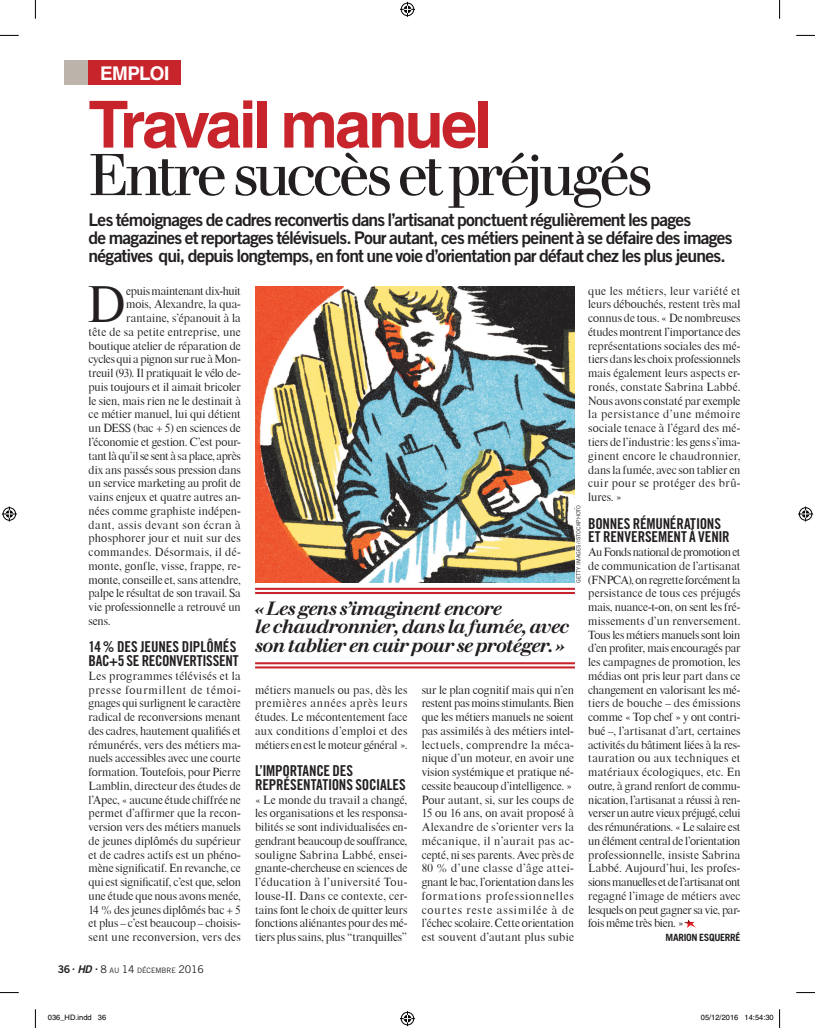
<style>
.page{position:relative;width:815px;height:1028px;background:#fff}
.page>*{position:absolute;margin:0;border:0;box-sizing:border-box;transform-origin:0 0}
.Titre_Emploi_1{font:700 65px "Helvetica";letter-spacing:-.05em;color:#c8242b}
.Titre_Emploi_1-2{font:57.5px "Walbaum";letter-spacing:-.075em;color:#231f20}
.Texte_Courant{font:48.75px "Times Eighteen Com";color:#231f20}
.t1{font:700 18.88px "Helvetica";letter-spacing:-.03em;color:#fff}
.Accroche{font:italic 700 18.75px/18.1px "Walbaum";letter-spacing:-.05em;color:#231f20}
.Chapo{font:17.5px/17.5px "Trade Gothic LT Std Bd 2";letter-spacing:-.045em;color:#231f20}
.Inter_Texte{font:15px/13.8px "Trade Gothic LT Std Bd Cn 20";letter-spacing:-.01em;color:#231f20}
.Texte_Courant-2{font:11.25px/13.8px "Times Eighteen Com";letter-spacing:-.01em;color:#231f20;text-align:justify}
.Texte_Courant-3{font:11.25px "Times Eighteen Com";letter-spacing:-.03em;color:#231f20}
.Texte_Courant-4{font:11.25px "Times Eighteen Com";letter-spacing:.015em;color:#231f20}
.Texte_Courant-5{font:11.25px "Times Eighteen Com";letter-spacing:.01em;color:#231f20}
.Texte_Courant-6{font:11.25px "Times Eighteen Com";letter-spacing:.04em;color:#231f20}
.Texte_Courant-7{font:11.25px "Times Eighteen Com";letter-spacing:.03em;color:#231f20}
.Signature{font:700 10px "Trade Gothic LT Std";letter-spacing:-.03em;color:#231f20}
.t2{font:7.5px "Helvetica";color:#000}
.t3{font:7.38px "Trade Gothic LT Std";letter-spacing:-.01em;color:#231f20}
.Crédit_Photo{font:5.62px "Trade Gothic LT Std";letter-spacing:-.01em;color:#231f20}
.s1{font-family:"Trade Gothic LT Std Bd 2";font-size:10.62px}
.s2{font-family:"Trade Gothic LT Std Bd 2 Obl";font-size:10.62px}
.s3{font-size:10.62px}
</style>
<div class="page">
<svg style="left:684px;top:919px;width:12px;height:9px"></svg>
<div style="left:64px;top:60px;width:25px;height:25px;background:#bcb4ab"></div>
<div style="left:89px;top:60px;width:92px;height:25px;background:#c8242b"></div>
<hr style="left:255px;top:588px;width:320px;height:2px;background:#c8242b">
<hr style="left:255px;top:592px;width:320px;height:2px;background:#c8242b">
<hr style="left:255px;top:662px;width:320px;height:2px;background:#c8242b">
<hr style="left:255px;top:666px;width:320px;height:2px;background:#c8242b">
<img style="left:255px;top:286px;width:319px;height:296px">
<svg style="left:0;top:35px;width:19px;height:1px"></svg>
<svg style="left:796px;top:35px;width:19px;height:1px"></svg>
<svg style="left:0;top:992px;width:19px;height:1px"></svg>
<svg style="left:796px;top:992px;width:19px;height:1px"></svg>
<svg style="left:35px;top:0;width:1px;height:19px"></svg>
<svg style="left:35px;top:1009px;width:1px;height:18px"></svg>
<svg style="left:779px;top:0;width:1px;height:19px"></svg>
<svg style="left:400px;top:2px;width:15px;height:15px"></svg>
<svg style="left:400px;top:1011px;width:15px;height:15px"></svg>
<svg style="left:2px;top:506px;width:15px;height:15px"></svg>
<svg style="left:798px;top:506px;width:15px;height:15px"></svg>
<svg style="left:779px;top:1009px;width:1px;height:18px"></svg>
<p class="t1" style="left:100px;top:62px;width:71px">EMPLOI</p>
<p class="Titre_Emploi_1" style="left:89px;top:85px;width:405px">Travail manuel</p>
<p class="Titre_Emploi_1-2" style="left:89px;top:140px;width:566px">Entre succès et préjugés</p>
<p class="Chapo" style="left:89px;top:211px;width:646px">Les témoignages de cadres reconvertis dans l’artisanat ponctuent régulièrement les pages<br>de magazines et reportages télévisuels. Pour autant, ces métiers peinent à se défaire des images négatives qui, depuis longtemps, en font une voie d’orientation par défaut chez les plus jeunes.</p>
<p class="Texte_Courant" style="left:87px;top:274px;width:39px">D</p>
<p class="Texte_Courant-2" style="left:126px;top:284px;width:116px">epuis maintenant dix-huit</p>
<p class="Texte_Courant-2" style="left:588px;top:284px;width:154px">que les métiers, leur variété et leurs débouchés, restent très mal connus de tous. « De nombreuses études montrent l’importance des représentations sociales des mé&shy;tiers dans les choix professionnels mais également leurs aspects er&shy;ronés, constate Sabrina Labbé.<br>Nous avons constaté par exemple la persistance d’une mémoire sociale tenace à l’égard des mé&shy;tiers de l’industrie: les gens s’ima&shy;ginent encore le chaudronnier, dans la fumée, avec son tablier en cuir pour se protéger des brû&shy;lures. »</p>
<p class="Inter_Texte" style="left:588px;top:516px;width:134px">BONNES RÉMUNÉRATIONS</p>
<p class="Inter_Texte" style="left:588px;top:530px;width:143px">ET RENVERSEMENT À VENIR</p>
<p class="Texte_Courant-2" style="left:588px;top:545px;width:154px">Au Fonds national de promotion et de communication de l’artisanat (FNPCA), on regrette forcément la persistance de tous ces préjugés mais, nuance-t-on, on sent les fré&shy;missements d’un renversement.<br>Tous les métiers manuels sont loin d’en profiter, mais encouragés par les campagnes de promotion, les médias ont pris leur part dans ce changement en valorisant les mé&shy;tiers de bouche – des émissions comme « Top chef » y ont contri&shy;bué –, l’artisanat d’art, certaines activités du bâtiment liées à la res&shy;tauration ou aux techniques et matériaux écologiques, etc. En outre, à grand renfort de commu&shy;nication, l’artisanat a réussi à ren&shy;verser un autre vieux préjugé, celui des rémunérations. « Le salaire est un élément central de l’orientation professionnelle, insiste Sabrina Labbé. Aujourd’hui, les profes&shy;sions manuelles et de l’artisanat ont regagné l’image de métiers avec lesquels on peut gagner sa vie, par&shy;fois même très bien. »</p>
<p class="Signature" style="left:665px;top:931px;width:77px">MARION ESQUERRÉ</p>
<p class="Texte_Courant-2" style="left:126px;top:297px;width:116px">mois, Alexandre, la qua-</p>
<p class="Texte_Courant-2" style="left:126px;top:311px;width:116px">rantaine, s’épanouit à la</p>
<p class="Texte_Courant-4" style="left:89px;top:325px;width:154px">tête de sa petite entreprise, une</p>
<p class="Texte_Courant-2" style="left:89px;top:339px;width:154px">boutique atelier de réparation de</p>
<p class="Texte_Courant-3" style="left:89px;top:352px;width:154px">cycles qui a pignon sur rue à Mon-</p>
<p class="Texte_Courant-2" style="left:89px;top:366px;width:154px">treuil (93). Il pratiquait le vélo de-</p>
<p class="Texte_Courant-2" style="left:89px;top:380px;width:154px">puis toujours et il aimait bricoler</p>
<p class="Texte_Courant-2" style="left:89px;top:394px;width:154px">le sien, mais rien ne le destinait à</p>
<p class="Texte_Courant-2" style="left:89px;top:407px;width:154px">ce métier manuel, lui qui détient</p>
<p class="Texte_Courant-2" style="left:89px;top:421px;width:154px">un DESS (bac + 5) en sciences de</p>
<p class="Texte_Courant-2" style="left:89px;top:435px;width:154px">l’économie et gestion. C’est pour-</p>
<p class="Texte_Courant-3" style="left:89px;top:449px;width:154px">tant là qu’il se sent à sa place, après</p>
<p class="Texte_Courant-2" style="left:89px;top:462px;width:154px">dix ans passés sous pression dans</p>
<p class="Texte_Courant-2" style="left:89px;top:476px;width:154px">un service marketing au profit de</p>
<p class="Texte_Courant-2" style="left:89px;top:490px;width:154px">vains enjeux et quatre autres an-</p>
<p class="Texte_Courant-2" style="left:89px;top:504px;width:154px">nées comme graphiste indépen-</p>
<p class="Texte_Courant-6" style="left:89px;top:517px;width:154px">dant, assis devant son écran à</p>
<p class="Texte_Courant-4" style="left:89px;top:531px;width:154px">phosphorer jour et nuit sur des</p>
<p class="Texte_Courant-7" style="left:89px;top:545px;width:154px">commandes. Désormais, il dé-</p>
<p class="Texte_Courant-5" style="left:89px;top:559px;width:154px">monte, gonfle, visse, frappe, re-</p>
<p class="Texte_Courant-2" style="left:89px;top:572px;width:154px">monte, conseille et, sans attendre,</p>
<p class="Texte_Courant-2" style="left:89px;top:586px;width:154px">palpe le résultat de son travail. Sa</p>
<p class="Texte_Courant-2" style="left:89px;top:600px;width:154px">vie professionnelle a retrouvé un</p>
<p class="Texte_Courant-2" style="left:89px;top:614px;width:24px">sens.</p>
<p class="Inter_Texte" style="left:89px;top:640px;width:152px">14 % DES JEUNES DIPLÔMÉS<br>BAC+5 SE RECONVERTISSENT</p>
<p class="Texte_Courant-2" style="left:89px;top:669px;width:154px">Les programmes télévisés et la presse fourmillent de témoi&shy;gnages qui surlignent le caractère radical de reconversions menant des cadres, hautement qualifiés et rémunérés, vers des métiers ma&shy;nuels accessibles avec une courte formation. Toutefois, pour Pierre Lamblin, directeur des études de l’Apec, « aucune étude chiffrée ne permet d’affirmer que la recon&shy;version vers des métiers manuels de jeunes diplômés du supérieur et de cadres actifs est un phéno&shy;mène significatif. En revanche, ce qui est significatif, c’est que, selon une étude que nous avons menée, 14 % des jeunes diplômés bac + 5 et plus – c’est beaucoup – choisis&shy;sent une reconversion, vers des</p>
<p class="Crédit_Photo" style="left:575px;top:583px;width:79px;rotate:-90deg">GETTY IMAGES/ISTOCKPHOTO</p>
<p class="Accroche" style="left:255px;top:599px;width:316px">« Les gens s’imaginent encore<br>le chaudronnier, dans lafumée, avec son tablier en cuir pour se protéger. »</p>
<p class="Texte_Courant-2" style="left:255px;top:682px;width:154px">métiers manuels ou pas, dès les premières années après leurs études. Le mécontentement face aux conditions d’emploi et des métiers en est le moteur général ».</p>
<p class="Inter_Texte" style="left:255px;top:763px;width:152px">L’IMPORTANCE DES<br>REPRÉSENTATIONS SOCIALES</p>
<p class="Texte_Courant-2" style="left:255px;top:792px;width:154px">« Le monde du travail a changé, les organisations et les responsa&shy;bilités se sont individualisées en&shy;gendrant beaucoup de souffrance, souligne Sabrina Labbé, ensei&shy;gnante-chercheuse en sciences de l’éducation à l’université Tou&shy;louse-II. Dans ce contexte, cer&shy;tains font le choix de quitter leurs fonctions aliénantes pour des mé&shy;tiers plus sains, plus “tranquilles”</p>
<p class="Texte_Courant-2" style="left:422px;top:682px;width:154px">sur le plan cognitif mais qui n’en restent pas moins stimulants. Bien que les métiers manuels ne soient pas assimilés à des métiers intel&shy;lectuels, comprendre la méca&shy;nique d’un moteur, en avoir une vision systémique et pratique né&shy;cessite beaucoup d’intelligence. »</p>
<p class="Texte_Courant-2" style="left:422px;top:792px;width:154px">Pour autant, si, sur les coups de 15 ou 16 ans, on avait proposé à Alexandre de s’orienter vers la mécanique, il n’aurait pas ac&shy;cepté, ni ses parents. Avec près de 80 % d’une classe d’âge attei&shy;gnant le bac, l’orientation dans les formations professionnelles courtes reste assimilée à de l’échec scolaire. Cette orientation est souvent d’autant plus subie</p>
<p class="t3" style="left:58px;top:965px;width:148px"><span class="s1">36</span> <sup>.</sup> <span class="s2">HD</span> <sup>.</sup> <span class="s3">8</span> AU <span class="s3">14</span> DÉCEMBRE <span class="s3">2016</span></p>
<p class="t2" style="left:48px;top:1013px;width:60px">036_HD.indd 36</p>
<p class="t2" style="left:701px;top:1013px;width:74px">05/12/2016 14:54:30</p>
</div>
